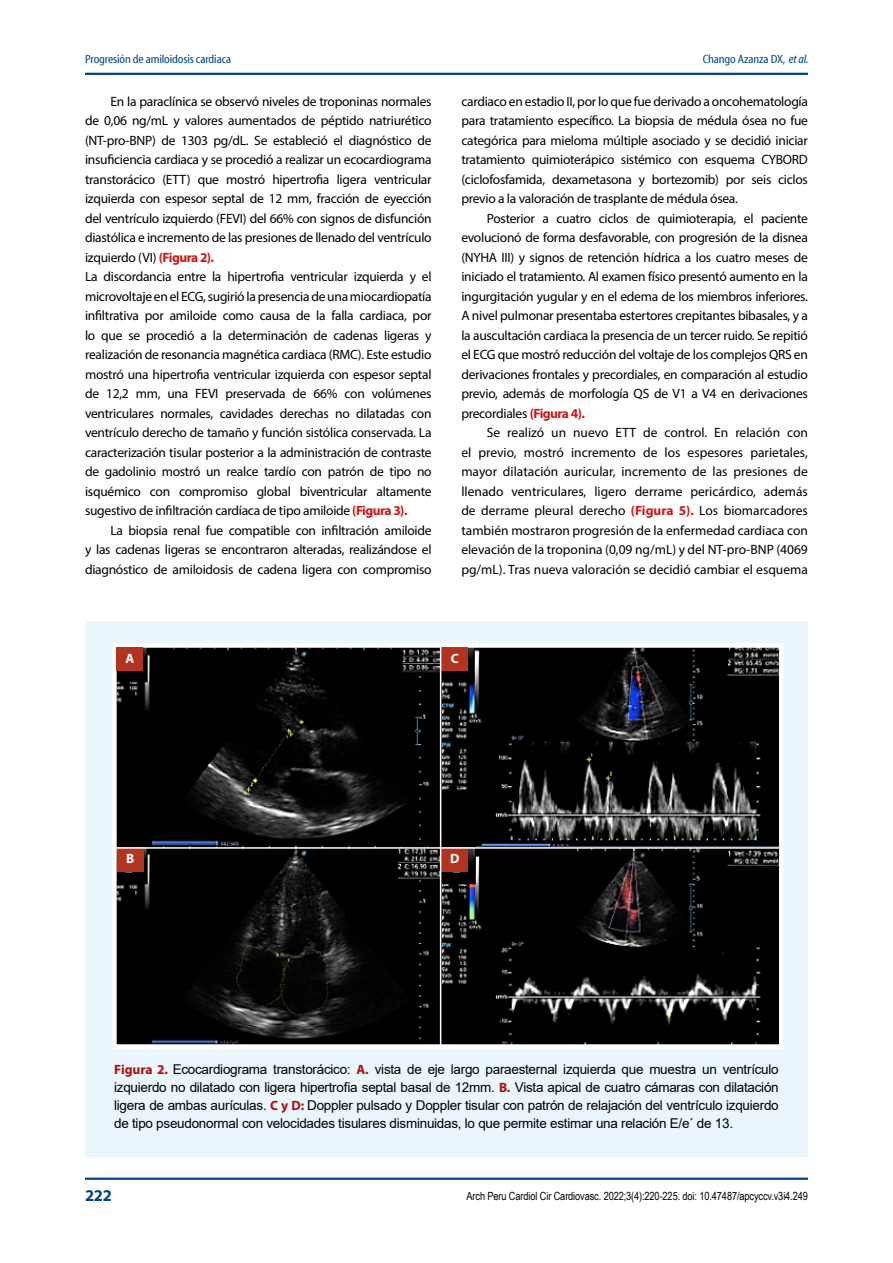
<style>
.page{position:relative;width:893px;height:1263px;background:#fff}
.page>*{position:absolute;margin:0;border:0;box-sizing:border-box;transform-origin:0 0}
.t1{font:700 16.5px "Myriad Pro";color:#048}
.t2{font:13.5px/19.5px "Myriad Pro";letter-spacing:-.02em;color:#000;text-align:justify}
.t3{font:13.5px/18px "Arial";letter-spacing:-.02em;color:#000;text-align:justify}
.t4{font:700 13.5px "Myriad Pro";color:#fff}
.t5{font:12px "Myriad Cn Web";letter-spacing:-.01em;color:#048}
.t6{font:11.25px "Arial Narrow";letter-spacing:-.01em;color:#000}
.s1{font-family:"Myriad Cn It Web"}
.s2{font-weight:700;color:#cd1719}
.s3{font-family:"Myriad Pro";font-weight:700;color:#ae0f0a}
</style>
<div class="page">
<hr style="left:85px;top:73px;width:723px;height:2px;background:#048">
<hr style="left:85px;top:1177px;width:723px;height:3px;background:#048">
<div style="left:85px;top:621px;width:723px;height:536px;background:#eaf6fb"></div>
<img style="left:117px;top:648px;width:661px;height:396px">
<div style="left:112px;top:643px;width:671px;height:406px;border:4px solid #fff"></div>
<div style="left:117px;top:647px;width:26px;height:24px;background:#b33321"></div>
<div style="left:441px;top:647px;width:27px;height:24px;background:#b33321"></div>
<div style="left:117px;top:848px;width:27px;height:23px;background:#b33321"></div>
<div style="left:441px;top:848px;width:27px;height:23px;background:#b33321"></div>
<hr style="left:117px;top:847px;width:663px;height:2px;background:#fff">
<hr style="left:440px;top:644px;width:1px;height:405px;background:#fff">
<p class="t5" style="left:85px;top:53px;width:148px">Progresión de amiloidosis cardiaca</p>
<p class="t5" style="left:703px;top:53px;width:107px">Chango Azanza DX, <span class="s1">et al.</span></p>
<p class="t2" style="left:85px;top:91px;width:348px;text-align:left;text-indent:26px">En la paraclínica se observó niveles de troponinas normales de 0,06 ng/mL y valores aumentados de péptido natriurético (NT-pro-BNP) de 1303 pg/dL. Se estableció el diagnóstico de insuficiencia cardiaca y se procedió a realizar un ecocardiograma transtorácico (ETT) que mostró hipertrofia ligera ventricular izquierda con espesor septal de 12 mm, fracción de eyección del ventrículo izquierdo (FEVI) del 66% con signos de disfunción diastólica e incremento de las presiones de llenado del ventrículo izquierdo (VI) <span class="s2">(Figura 2).<br></span>La discordancia entre la hipertrofia ventricular izquierda y el microvoltaje en el ECG, sugirió la presencia de una miocardiopatía infiltrativa por amiloide como causa de la falla cardiaca, por lo que se procedió a la determinación de cadenas ligeras y realización de resonancia magnética cardiaca (RMC). Este estudio mostró una hipertrofia ventricular izquierda con espesor septal de 12,2 mm, una FEVI preservada de 66% con volúmenes ventriculares normales, cavidades derechas no dilatadas con ventrículo derecho de tamaño y función sistólica conservada. La caracterización tisular posterior a la administración de contraste de gadolinio mostró un realce tardío con patrón de tipo no isquémico con compromiso global biventricular altamente sugestivo de infiltración cardíaca de tipo amiloide <span class="s2">(Figura 3).</span></p>
<p class="t2" style="left:85px;top:520px;width:348px;text-indent:26px">La biopsia renal fue compatible con infiltración amiloide y las cadenas ligeras se encontraron alteradas, realizándose el diagnóstico de amiloidosis de cadena ligera con compromiso</p>
<p class="t2" style="left:461px;top:91px;width:348px">cardiaco en estadio II, por lo que fue derivado a oncohematología para tratamiento específico. La biopsia de médula ósea no fue categórica para mieloma múltiple asociado y se decidió iniciar tratamiento quimioterápico sistémico con esquema CYBORD (ciclofosfamida, dexametasona y bortezomib) por seis ciclos previo a la valoración de trasplante de médula ósea.</p>
<p class="t2" style="left:461px;top:208px;width:348px;text-indent:26px">Posterior a cuatro ciclos de quimioterapia, el paciente evolucionó de forma desfavorable, con progresión de la disnea (NYHA III) y signos de retención hídrica a los cuatro meses de iniciado el tratamiento. Al examen físico presentó aumento en la ingurgitación yugular y en el edema de los miembros inferiores.<br>A nivel pulmonar presentaba estertores crepitantes bibasales, y a la auscultación cardiaca la presencia de un tercer ruido. Se repitió el ECG que mostró reducción del voltaje de los complejos QRS en derivaciones frontales y precordiales, en comparación al estudio previo, además de morfología QS de V1 a V4 en derivaciones precordiales <span class="s2">(Figura 4).</span></p>
<p class="t2" style="left:461px;top:423px;width:348px;text-indent:26px">Se realizó un nuevo ETT de control. En relación con el previo, mostró incremento de los espesores parietales, mayor dilatación auricular, incremento de las presiones de llenado ventriculares, ligero derrame pericárdico, además de derrame pleural derecho <span class="s2">(Figura 5).</span> Los biomarcadores también mostraron progresión de la enfermedad cardiaca con elevación de la troponina (0,09 ng/mL) y del NT-pro-BNP (4069 pg/mL). Tras nueva valoración se decidió cambiar el esquema</p>
<p class="t4" style="left:125px;top:649px;width:10px">A</p>
<p class="t4" style="left:451px;top:649px;width:10px">C</p>
<p class="t4" style="left:126px;top:850px;width:10px">B</p>
<p class="t4" style="left:450px;top:850px;width:11px">D</p>
<p class="t3" style="left:114px;top:1060px;width:666px"><span class="s3">Figura 2.</span> Ecocardiograma transtorácico: <span class="s3">A.</span> vista de eje largo paraesternal izquierda que muestra un ventrículo izquierdo no dilatado con ligera hipertrofia septal basal de 12mm. <span class="s3">B.</span> Vista apical de cuatro cámaras con dilatación ligera de ambas aurículas. <span class="s3">C y D:</span> Doppler pulsado y Doppler tisular con patrón de relajación del ventrículo izquierdo de tipo pseudonormal con velocidades tisulares disminuidas, lo que permite estimar una relación E/e´ de 13.</p>
<p class="t1" style="left:85px;top:1184px;width:28px">222</p>
<p class="t6" style="left:466px;top:1188px;width:343px">Arch Peru Cardiol Cir Cardiovasc. 2022;3(4):220-225. doi: 10.47487/apcyccv.v3i4.249</p>
</div>
